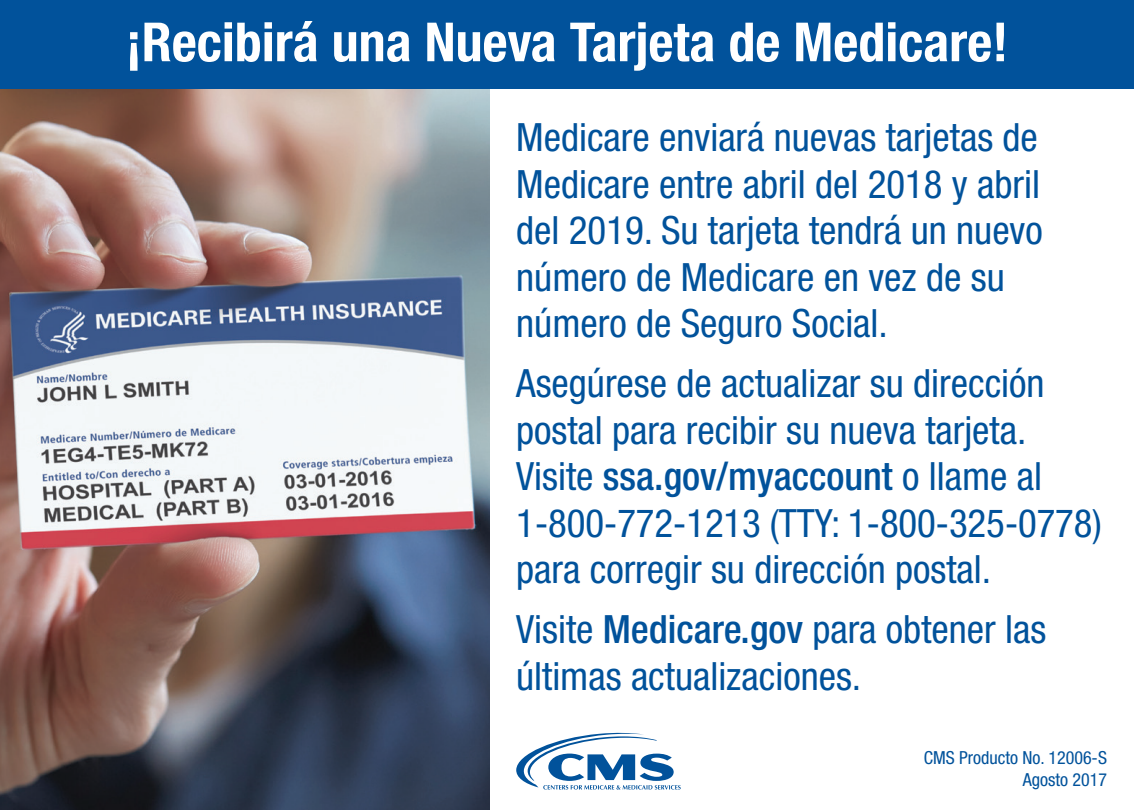
<style>
.page{position:relative;width:1134px;height:810px;background:#fff}
.page>*{position:absolute;margin:0;border:0;box-sizing:border-box;transform-origin:0 0}
.t1{font:700 condensed 54px "Helvetica Neue LT Std";color:#fff}
.t2{font:condensed 39px/46.5px "Helvetica Neue LT Std";color:#01529b}
.t3{font:condensed 18px/21.6px "Helvetica Neue LT Std";color:#01529b;text-align:right}
.s1{font-weight:500}
</style>
<div class="page">
<img style="left:0;top:89px;width:489px;height:721px">
<div style="left:0;top:0;width:1134px;height:89px;background:#01529b"></div>
<svg style="left:516px;top:733px;width:165px;height:57px"></svg>
<p class="t1" style="left:126px;top:9px;width:884px">¡Recibirá una Nueva Tarjeta de Medicare!</p>
<p class="t2" style="left:516px;top:114px;width:528px">Medicare enviará nuevas tarjetas de<br>Medicare entre abril del 2018 y abril del 2019. Su tarjeta tendrá un nuevo número de Medicare en vez de su número de Seguro Social.</p>
<p class="t2" style="left:516px;top:360px;width:587px">Asegúrese de actualizar su dirección postal para recibir su nueva tarjeta.<br>Visite <span class="s1">ssa.gov/myaccount</span> o llame al 1-800-772-1213 (TTY: 1-800-325-0778) para corregir su dirección postal.</p>
<p class="t2" style="left:516px;top:606px;width:531px">Visite <span class="s1">Medicare.gov</span> para obtener las últimas actualizaciones.</p>
<p class="t3" style="left:924px;top:747px;width:185px">CMS Producto No. 12006-S<br>Agosto 2017</p>
</div>
